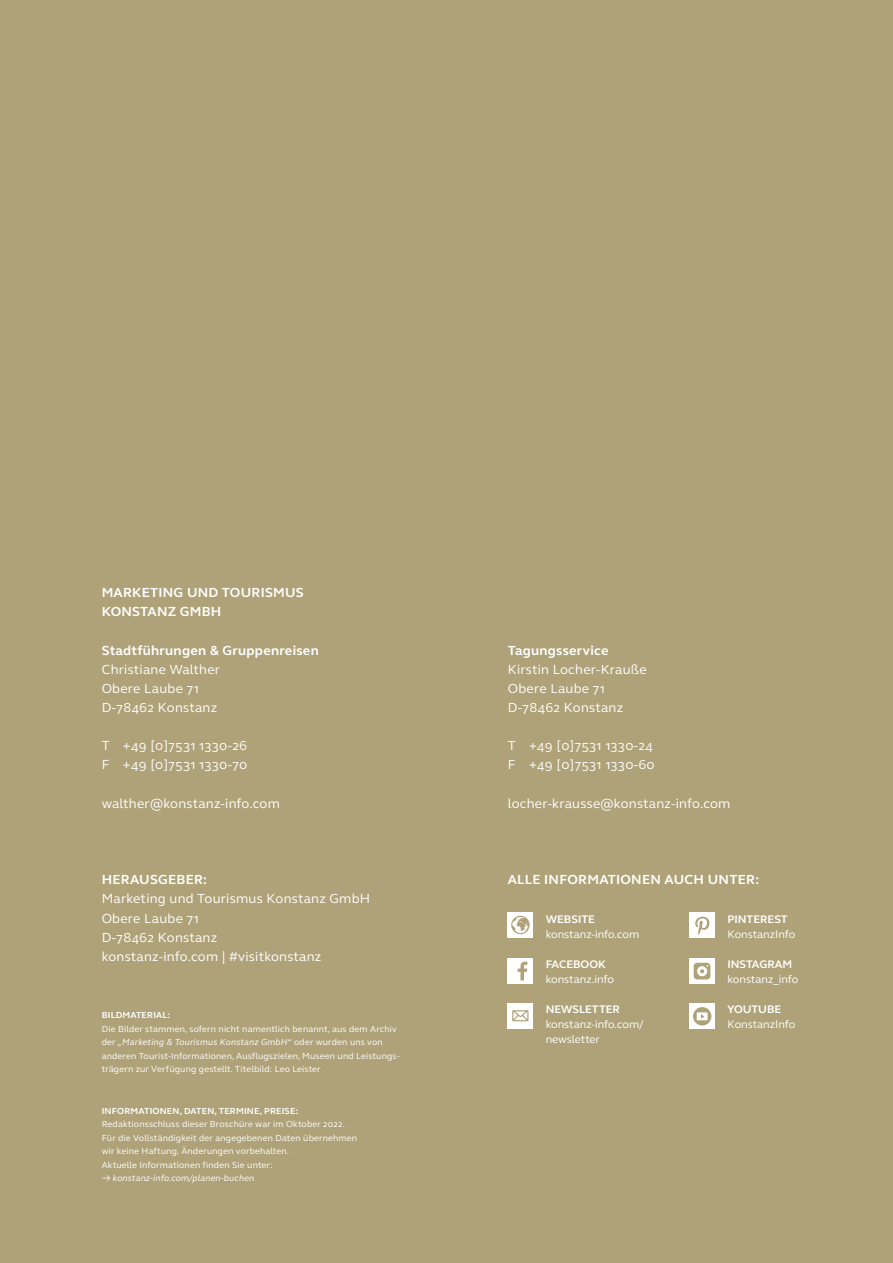
<style>
.page{position:relative;width:893px;height:1263px;background:#afa278}
.page>*{position:absolute;margin:0;border:0;box-sizing:border-box;transform-origin:0 0}
.t1{font:13.5px/19.2px "FS Elliot Pro";letter-spacing:.02em;color:#fff}
.t2{font:700 13.5px/19.2px "FS Elliot Pro";letter-spacing:.02em;color:#fff}
.t3{font:11.25px/15px "FS Elliot Pro";color:#fff}
.t4{font:700 11.25px "FS Elliot Pro";color:#fff}
.t5{font:9px/13.5px "FS Elliot Pro";letter-spacing:.02em;color:#fff}
.t6{font:700 9px "FS Elliot Pro";letter-spacing:.02em;color:#fff}
.t7{font:italic 9px "FS Elliot Pro";letter-spacing:.02em;color:#fff}
.s1{font-style:italic}
</style>
<div class="page">
<div style="left:508px;top:958px;width:25px;height:25px;background:#fff"></div>
<svg style="left:518px;top:962px;width:9px;height:18px"></svg>
<div style="left:690px;top:1003px;width:25px;height:25px;background:#fff"></div>
<svg style="left:693px;top:1007px;width:18px;height:18px"></svg>
<svg style="left:697px;top:1012px;width:10px;height:8px"></svg>
<svg style="left:690px;top:958px;width:25px;height:25px"></svg>
<svg style="left:694px;top:963px;width:16px;height:16px"></svg>
<div style="left:697px;top:966px;width:10px;height:10px;border:3px solid #fff;border-radius:50%"></div>
<div style="left:690px;top:912px;width:25px;height:25px;background:#fff"></div>
<div style="left:508px;top:1003px;width:25px;height:25px;background:#fff"></div>
<svg style="left:512px;top:1010px;width:17px;height:12px"></svg>
<div style="left:508px;top:912px;width:25px;height:25px;background:#fff"></div>
<svg style="left:511px;top:916px;width:19px;height:18px"></svg>
<svg style="left:512px;top:917px;width:16px;height:16px"></svg>
<svg style="left:695px;top:916px;width:15px;height:19px"></svg>
<h1 class="t2" style="left:102px;top:583px;width:204px">MARKETING UND TOURISMUS<br>KONSTANZ GMBH</h1>
<h1 class="t2" style="left:102px;top:640px;width:219px">Stadtführungen &amp; Gruppenreisen</h1>
<h1 class="t1" style="left:102px;top:659px;width:120px">Christiane Walther<br>Obere Laube 71<br>D-78462 Konstanz</h1>
<h1 class="t1" style="left:102px;top:736px;width:147px">T +49 [0]7531 1330-26<br>F +49 [0]7531 1330-70</h1>
<h1 class="t1" style="left:102px;top:793px;width:180px">walther@konstanz-info.com</h1>
<h1 class="t2" style="left:102px;top:870px;width:107px">HERAUSGEBER:</h1>
<h1 class="t1" style="left:102px;top:889px;width:270px">Marketing und Tourismus Konstanz GmbH<br>Obere Laube 71<br>D-78462 Konstanz<br>konstanz-info.com | #visitkonstanz</h1>
<p class="t6" style="left:102px;top:1009px;width:70px">BILDMATERIAL:</p>
<p class="t5" style="left:102px;top:1022px;width:299px">Die Bilder stammen, sofern nicht namentlich benannt, aus dem Archiv der <span class="s1">„Marketing &amp; Tourismus Konstanz GmbH“</span> oder wurden uns von anderen Tourist-Informationen, Ausflugszielen, Museen und Leistungs&shy;trägern zur Verfügung gestellt. Titelbild: Leo Leister</p>
<p class="t6" style="left:102px;top:1105px;width:198px">INFORMATIONEN, DATEN, TERMINE, PREISE:</p>
<p class="t5" style="left:102px;top:1117px;width:257px">Redaktionsschluss dieser Broschüre war im Oktober 2022.<br>Für die Vollständigkeit der angegebenen Daten übernehmen wir keine Haftung. Änderungen vorbehalten.<br>Aktuelle Informationen finden Sie unter:</p>
<p class="t7" style="left:102px;top:1172px;width:154px">→ konstanz-info.com/planen-buchen</p>
<h1 class="t2" style="left:508px;top:640px;width:102px">Tagungsservice</h1>
<h1 class="t1" style="left:508px;top:659px;width:140px">Kirstin Locher-Krauße<br>Obere Laube 71<br>D-78462 Konstanz</h1>
<h1 class="t1" style="left:508px;top:736px;width:149px">T +49 [0]7531 1330-24<br>F +49 [0]7531 1330-60</h1>
<h1 class="t1" style="left:508px;top:793px;width:224px">locher-krausse@konstanz-info.com</h1>
<h1 class="t2" style="left:508px;top:870px;width:253px">ALLE INFORMATIONEN AUCH UNTER:</h1>
<p class="t4" style="left:546px;top:911px;width:51px">WEBSITE</p>
<p class="t3" style="left:546px;top:926px;width:95px">konstanz-info.com</p>
<p class="t4" style="left:546px;top:956px;width:62px">FACEBOOK</p>
<p class="t3" style="left:546px;top:971px;width:70px">konstanz.info</p>
<p class="t4" style="left:546px;top:1001px;width:76px">NEWSLETTER</p>
<p class="t3" style="left:546px;top:1016px;width:99px">konstanz-info.com/ newsletter</p>
<p class="t4" style="left:727px;top:911px;width:62px">PINTEREST</p>
<p class="t3" style="left:727px;top:926px;width:69px">KonstanzInfo</p>
<p class="t4" style="left:727px;top:956px;width:66px">INSTAGRAM</p>
<p class="t3" style="left:727px;top:971px;width:72px">konstanz_info</p>
<p class="t4" style="left:727px;top:1001px;width:55px">YOUTUBE</p>
<p class="t3" style="left:727px;top:1016px;width:69px">KonstanzInfo</p>
</div>
